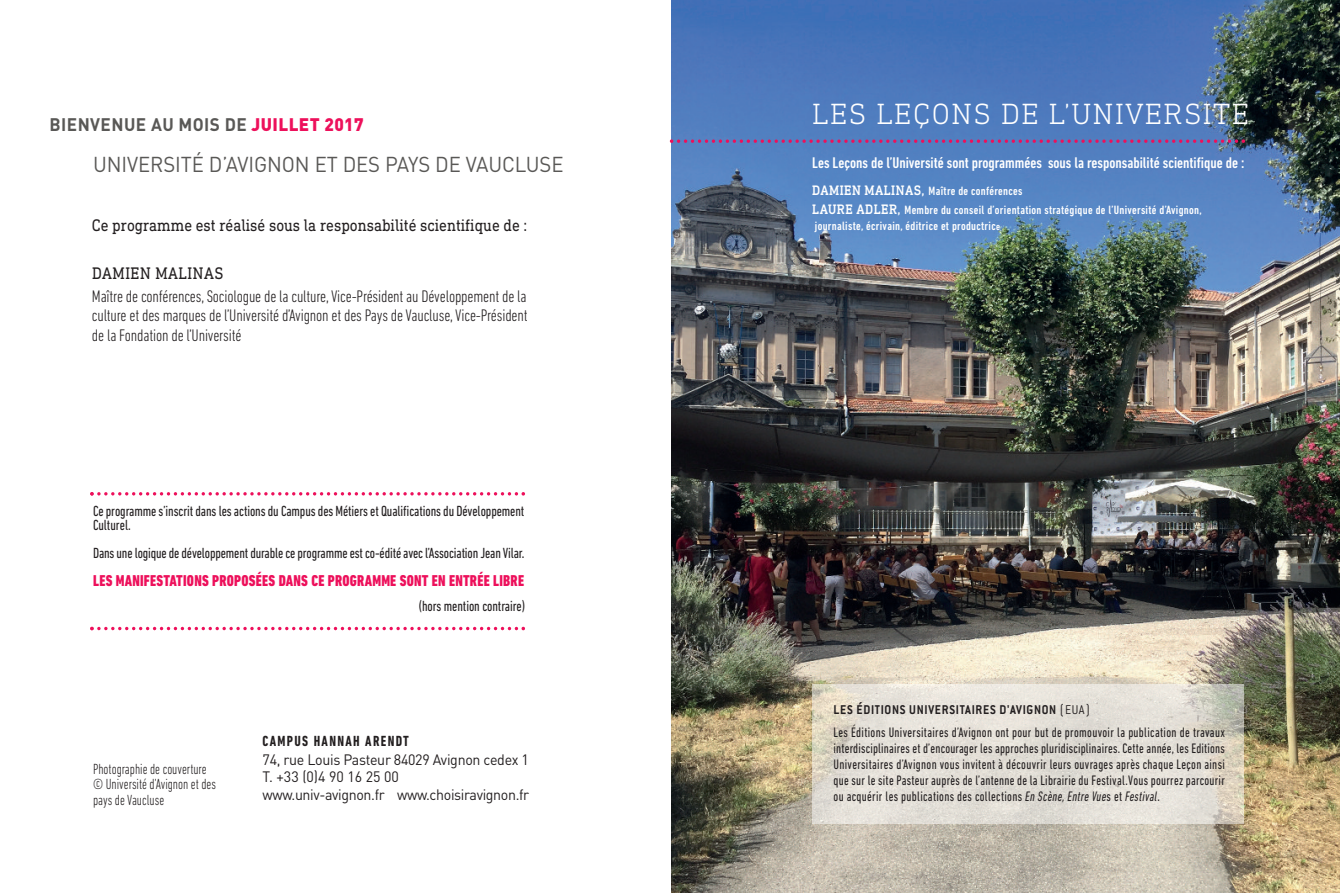
<style>
.page{position:relative;width:1340px;height:893px;background:#fff}
.page>*{position:absolute;margin:0;border:0;box-sizing:border-box;transform-origin:0 0}
.t1{font:300 29.75px "DIN Next Slab Pro";letter-spacing:.05em;color:#fff}
.t2{font:21.35px "DIN";letter-spacing:-.005em;color:#595856;scale:.95 1}
.t3{font:18.03px "DIN Bold Alternate";letter-spacing:.025em;color:#595856;scale:.95 1}
.t4{font:300 condensed 16.97px/19.8px "DIN Next LT Pro";letter-spacing:-.01em;color:#231f20;text-align:justify}
.t5{font:16.97px "DIN Next Slab Pro";color:#231f20;scale:.9 1}
.t6{font:16.97px "DIN Next Slab Pro";letter-spacing:.035em;color:#231f20;scale:.9 1}
.t7{font:800 condensed 15.92px "DIN Next LT Pro";letter-spacing:.015em;color:#ed105b;scale:.95 1}
.t8{font:500 condensed 15.75px "DIN Next LT Pro";color:#fff}
.t9{font:condensed 14.88px/14.5px "DIN Next LT Pro";letter-spacing:-.005em;color:#231f20;scale:.95 1}
.t10{font:14.88px/17.8px "DIN";letter-spacing:-.025em;color:#231f20;scale:.95 1}
.t11{font:300 condensed 14.88px/15px "DIN Next LT Pro";color:#231f20;scale:.92 1}
.t12{font:700 condensed 14.88px "DIN Next LT Pro";letter-spacing:.095em;color:#231f20;scale:.95 1}
.t13{font:condensed 14px/15.9px "DIN Next LT Pro";letter-spacing:.025em;color:#231f20;text-align:justify;scale:.92 1}
.t14{font:700 14px "Conduit ITC";letter-spacing:.055em;color:#231f20;scale:.92 1}
.t15{font:500 condensed 12.25px/18.9px "DIN Next LT Pro";letter-spacing:.025em;color:#fff}
.s1{font-family:"DIN";font-weight:900;color:#ed105b}
.s2{font-family:"DIN Next Slab Pro";font-stretch:normal;font-size:14px}
.s3{font-size:10.5px}
.s4{font-weight:300}
.s5{font-style:italic}
</style>
<div class="page">
<img style="left:671px;top:0;width:668px;height:893px">
<svg style="left:90px;top:627px;width:435px;height:3px"></svg>
<svg style="left:90px;top:492px;width:435px;height:4px"></svg>
<svg style="left:670px;top:139px;width:575px;height:4px;background:#825a9d"></svg>
<div style="left:812px;top:684px;width:431px;height:139px;background:#fff;opacity:.51"></div>
<p class="t3" style="left:50px;top:114px;width:332px">BIENVENUE AU MOIS DE <span class="s1">JUILLET 2017</span></p>
<h2 class="t2" style="left:93px;top:152px;width:496px">UNIVERSITÉ D’AVIGNON ET DES PAYS DE VAUCLUSE</h2>
<p class="t5" style="left:92px;top:215px;width:485px">Ce programme est réalisé sous la responsabilité scientifique de :</p>
<p class="t6" style="left:92px;top:264px;width:147px">DAMIEN MALINAS</p>
<p class="t4" style="left:92px;top:286px;width:437px">Maître de conférences, Sociologue de la culture,Vice-Président au Développement de la culture et des marques de l’Université d’Avignon et des Pays deVaucluse,Vice-Président de la Fondation de l’Université</p>
<p class="t9" style="left:93px;top:503px;width:455px">Ce programme s’inscrit dans les actions du Campus des Métiers et Qualifications du Développement<br>Culturel.</p>
<p class="t9" style="left:93px;top:546px;width:455px">Dans une logique de développement durable ce programme est co-édité avec l’Association JeanVilar.</p>
<p class="t7" style="left:93px;top:572px;width:455px">LES MANIFESTATIONS PROPOSÉES DANS CE PROGRAMME SONT EN ENTRÉE LIBRE</p>
<p class="t9" style="left:418px;top:598px;width:114px">(hors mention contraire)</p>
<p class="t11" style="left:93px;top:762px;width:135px">Photographie de couverture © Université d’Avignon et des pays de Vaucluse</p>
<p class="t12" style="left:262px;top:733px;width:156px">CAMPUS HANNAH ARENDT</p>
<p class="t10" style="left:262px;top:750px;width:282px">74, rue Louis Pasteur 84029 Avignon cedex 1<br>T. +33 (0)4 90 16 25 00<br>www.univ-avignon.fr www.choisiravignon.fr</p>
<h1 class="t1" style="left:812px;top:97px;width:438px">LES LEÇONS DE L’UNIVERSITÉ</h1>
<p class="t8" style="left:812px;top:154px;width:434px">Les Leçons de l’Université sont programmées sous la responsabilité scientifique de :</p>
<p class="t15" style="left:812px;top:181px;width:391px"><span class="s2">DAMIEN MALINAS,</span> Maître de conférences<br><span class="s2">LAURE ADLER,</span> Membre du conseil d’orientation stratégique de l’Université d’Avignon,</p>
<p class="t15" style="left:814px;top:216px;width:187px">journaliste, écrivain, éditrice et productric<span class="s3">e</span></p>
<p class="t14" style="left:833px;top:705px;width:280px">LES ÉDITIONS UNIVERSITAIRES D'AVIGNON <span class="s4">(EUA)</span></p>
<p class="t13" style="left:833px;top:724px;width:427px">Les Éditions Universitaires d’Avignon ont pour but de promouvoir la publication de travaux interdisciplinaires et d’encourager les approches pluridisciplinaires. Cette année, les Editions Universitaires d’Avignon vous invitent à découvrir leurs ouvrages après chaque Leçon ainsi que sur le site Pasteur auprès de l’antenne de la Librairie du Festival.Vous pourrez parcourir ou acquérir les publications des collections <span class="s5">En Scène, Entre Vue</span>s et <span class="s5">Festival</span>.</p>
</div>
